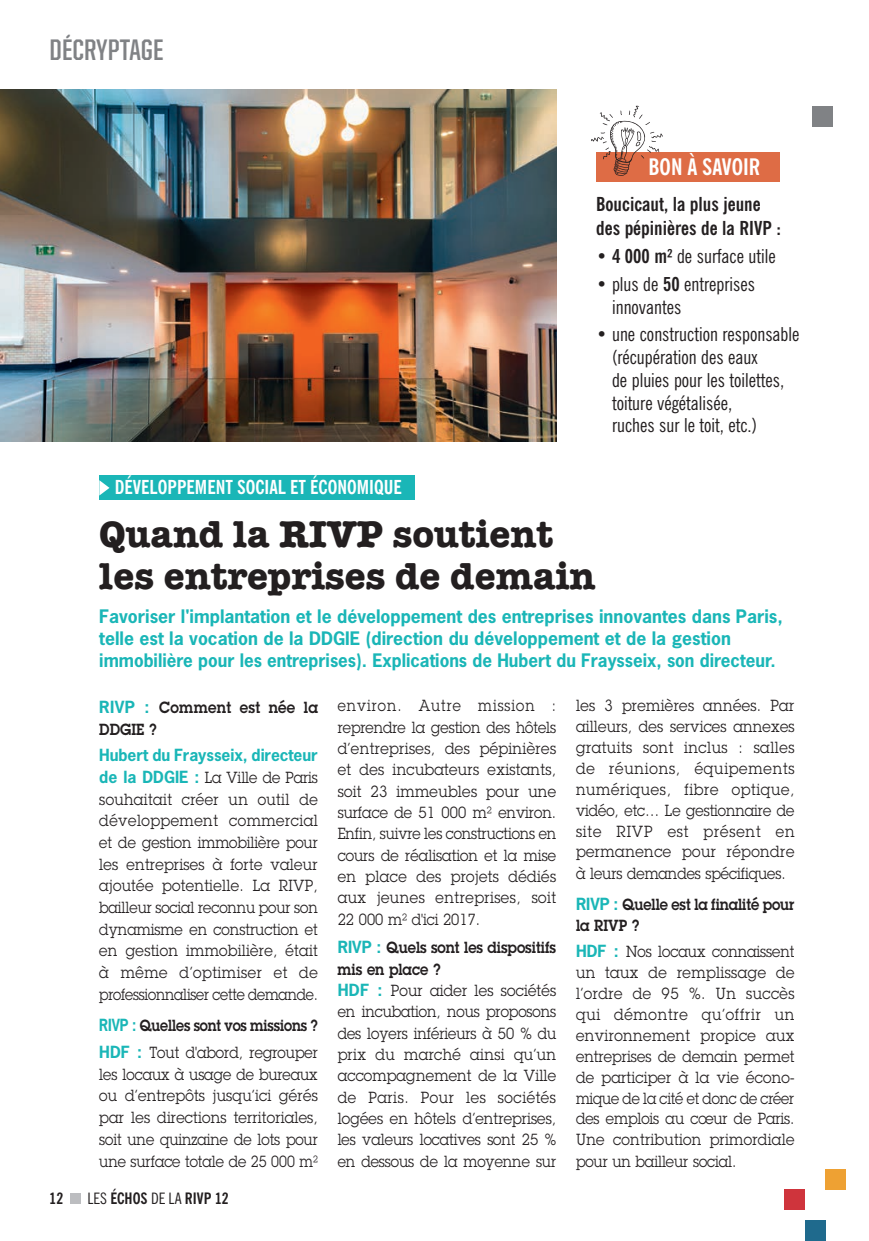
<style>
.page{position:relative;width:869px;height:1241px;background:#fff}
.page>*{position:absolute;margin:0;border:0;box-sizing:border-box;transform-origin:0 0}
.t1{font:700 38.5px/42px "American Typewriter";color:#231f20}
.t2{font:700 29.75px "United Sans Cond";color:#808285}
.t3{font:700 condensed 22.75px "News Gothic BT";color:#fff}
.t4{font:condensed 19.25px/22.8px "News Gothic BT";color:#231f20}
.t5{font:700 condensed 19.25px/23.1px "News Gothic BT";color:#231f20}
.t6{font:700 condensed 19.25px "News Gothic BT";color:#fff}
.t7{font:700 17.5px/21.9px "News Gothic";color:#1ab6b7}
.t8{font:15.75px/21.7px "Lubalin Graph Std";color:#231f20;text-align:justify;scale:.9 1}
.t9{font:15.75px/21.3px "Lubalin Graph Std";color:#231f20;scale:.92 1}
.t10{font:15.75px/21.3px "Lubalin Graph Std";color:#231f20;text-align:justify;scale:.89 1}
.t11{font:600 15.75px/26.6px "Lubalin Graph Std";letter-spacing:-.005em;color:#231f20;scale:.87 1}
.t12{font:600 15.75px/21.2px "Lubalin Graph Std";letter-spacing:-.005em;color:#231f20;scale:.89 1}
.t13{font:700 15.75px "News Gothic";letter-spacing:-.005em;color:#1ab6b7}
.t14{font:600 15.75px/21.7px "Lubalin Graph Std";letter-spacing:.02em;color:#231f20;scale:.92 1}
.t15{font:700 condensed 15.75px "News Gothic BT";color:#231f20}
.s1{font-weight:700}
.s2{font-family:"News Gothic";font-weight:700;color:#1ab6b7}
.s3{font-weight:400}
.s4{font-weight:600}
</style>
<div class="page">
<div style="left:70px;top:1192px;width:11px;height:11px;background:#bcbdc0"></div>
<img style="left:0;top:89px;width:556px;height:352px">
<div style="left:99px;top:475px;width:315px;height:25px;background:#1ab6b7"></div>
<svg style="left:99px;top:480px;width:10px;height:15px"></svg>
<div style="left:824px;top:1168px;width:21px;height:21px;background:#eea133"></div>
<div style="left:783px;top:1189px;width:21px;height:20px;background:#cf343c"></div>
<div style="left:804px;top:1220px;width:21px;height:20px;background:#1f6a8d"></div>
<div style="left:812px;top:106px;width:20px;height:20px;background:#808285"></div>
<div style="left:596px;top:152px;width:183px;height:30px;background:#de6c45"></div>
<svg style="left:591px;top:106px;width:71px;height:70px"></svg>
<h2 class="t2" style="left:50px;top:34px;width:115px">DÉCRYPTAGE</h2>
<h3 class="t3" style="left:648px;top:153px;width:113px">BON À SAVOIR</h3>
<p class="t5" style="left:596px;top:193px;width:186px">Boucicaut, la plus jeune des pépinières de la RIVP :</p>
<p class="t4" style="left:596px;top:244px;width:181px">• <span class="s1">4 000 m²</span> de surface utile</p>
<p class="t4" style="left:611px;top:272px;width:144px;text-indent:-16px">• plus de <span class="s1">50</span> entreprises innovantes</p>
<p class="t4" style="left:611px;top:323px;width:189px;text-indent:-16px">• une construction responsable (récupération des eaux<br>de pluies pour les toilettes, toiture végétalisée,<br>ruches sur le toit, etc.)</p>
<p class="t6" style="left:115px;top:475px;width:288px">DÉVELOPPEMENT SOCIAL ET ÉCONOMIQUE</p>
<h1 class="t1" style="left:99px;top:511px;width:497px">Quand la RIVP soutient les entreprises de demain</h1>
<p class="t7" style="left:99px;top:605px;width:684px">Favoriser l'implantation et le développement des entreprises innovantes dans Paris, telle est la vocation de la DDGIE (direction du développement et de la gestion immobilière pour les entreprises). Explications de Hubert du Fraysseix, son directeur.</p>
<p class="t14" style="left:99px;top:696px;width:239px"><span class="s2">RIVP :</span> Comment est née la<br>DDGIE ?</p>
<p class="t13" style="left:99px;top:744px;width:220px">Hubert du Fraysseix, directeur</p>
<p class="t8" style="left:99px;top:766px;width:244px"><span class="s2">de la DDGIE :</span> La Ville de Paris souhaitait créer un outil de développement commercial et de gestion immobilière pour les entreprises à forte valeur ajoutée potentielle. La RIVP, bailleur social reconnu pour son dynamisme en construction et en gestion immobilière, était à même d’optimiser et de professionnaliser cette demande.</p>
<p class="t11" style="left:99px;top:1012px;width:252px"><span class="s2">RIVP :</span> Quelles sont vos missions ?<br><span class="s2">HDF :</span> <span class="s3">Tout d'abord, regrouper</span></p>
<p class="t8" style="left:99px;top:1062px;width:244px">les locaux à usage de bureaux ou d’entrepôts jusqu’ici gérés par les directions territoriales, soit une quinzaine de lots pour une surface totale de 25 000 m²</p>
<p class="t15" style="left:50px;top:1188px;width:15px">12</p>
<p class="t15" style="left:87px;top:1188px;width:142px"><span class="s3">LES</span> ÉCHOS <span class="s3">DE LA</span> RIVP 12</p>
<p class="t10" style="left:337px;top:694px;width:247px">environ. Autre mission : reprendre la gestion des hôtels d’entreprises, des pépinières et des incubateurs existants, soit 23 immeubles pour une surface de 51 000 m² environ.<br>Enfin, suivre les constructions en cours de réalisation et la mise en place des projets dédiés aux jeunes entreprises, soit 22 000 m² d'ici 2017.</p>
<p class="t9" style="left:337px;top:936px;width:239px"><span class="s2">RIVP :</span> <span class="s4">Quels sont les dispositifs mis en place ?<br></span><span class="s2">HDF :</span> Pour aider les sociétés en incubation, nous proposons des loyers inférieurs à 50 % du prix du marché ainsi qu’un accompagnement de la Ville de Paris. Pour les sociétés logées en hôtels d’entreprises, les valeurs locatives sont 25 % en dessous de la moyenne sur</p>
<p class="t9" style="left:575px;top:695px;width:239px;line-height:20.8px;text-align:justify">les 3 premières années. Par ailleurs, des services annexes gratuits sont inclus : salles de réunions, équipements numériques, fibre optique, vidéo, etc… Le gestionnaire de site RIVP est présent en permanence pour répondre à leurs demandes spécifiques.</p>
<p class="t12" style="left:575px;top:893px;width:247px"><span class="s2">RIVP :</span> Quelle est la finalité pour la RIVP ?</p>
<p class="t8" style="left:575px;top:940px;width:244px;line-height:21px"><span class="s2">HDF :</span> Nos locaux connaissent un taux de remplissage de l’ordre de 95 %. Un succès qui démontre qu’offrir un environnement propice aux entreprises de demain permet de participer à la vie écono&shy;mique de la cité et donc de créer des emplois au cœur de Paris.<br>Une contribution primordiale pour un bailleur social.</p>
</div>
